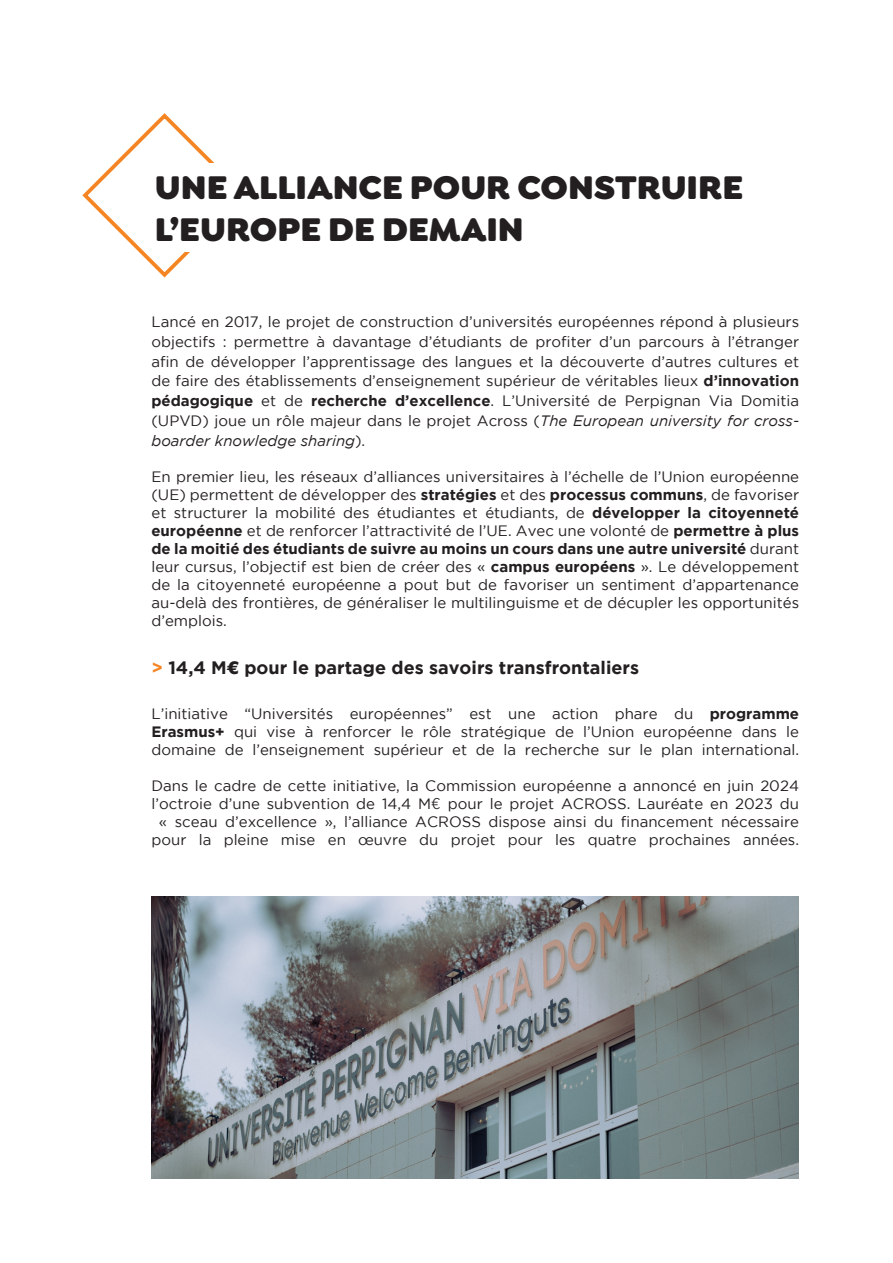
<style>
.page{position:relative;width:893px;height:1263px;background:#fff}
.page>*{position:absolute;margin:0;border:0;box-sizing:border-box;transform-origin:0 0}
.t1{font:900 34.95px/41.8px "Isidora Soft";color:#231f20}
.t2{font:700 18px "Gotham";color:#231f20}
.t3{font:15px/18px "Gotham";color:#231f20;text-align:justify}
.s1{font-weight:700}
.s2{font-style:italic}
.s3{color:#f58523}
.s4{font-family:"Helvetica LT Std";font-weight:900}
.s5{font-family:"Gotham Office"}
</style>
<div class="page">
<svg style="left:82px;top:113px;width:133px;height:165px"></svg>
<div style="left:147px;top:163px;width:615px;height:89px;background:#fff"></div>
<img style="left:152px;top:896px;width:646px;height:283px">
<p class="t1" style="left:155px;top:165px;width:590px">UNE ALLIANCE POUR CONSTRUIRE<br>L’EUROPE DE DEMAIN</p>
<p class="t3" style="left:151px;top:312px;width:649px;line-height:19.8px">Lancé en 2017, le projet de construction d’universités européennes répond à plusieurs objectifs : permettre à davantage d’étudiants de profiter d’un parcours à l’étranger afin de développer l’apprentissage des langues et la découverte d’autres cultures et de faire des établissements d’enseignement supérieur de véritables lieux <span class="s1">d’innovation pédagogique</span> et de <span class="s1">recherche d’excellence</span>. L’Université de Perpignan Via Domitia (UPVD) joue un rôle majeur dans le projet Across (<span class="s2">The European university for cross&shy;boarder knowledge sharing</span>).</p>
<p class="t3" style="left:151px;top:467px;width:649px">En premier lieu, les réseaux d’alliances universitaires à l’échelle de l’Union européenne (UE) permettent de développer des <span class="s1">stratégies</span> et des <span class="s1">processus communs</span>, de favoriser et structurer la mobilité des étudiantes et étudiants, de <span class="s1">développer la citoyenneté européenne</span> et de renforcer l’attractivité de l’UE. Avec une volonté de <span class="s1">permettre à plus de la moitié des étudiants de suivre au moins un cours dans une autre université</span> durant leur cursus, l’objectif est bien de créer des « <span class="s1">campus européens</span> ». Le développement de la citoyenneté européenne a pout but de favoriser un sentiment d’appartenance au-delà des frontières, de généraliser le multilinguisme et de décupler les opportunités d’emplois.</p>
<p class="t2" style="left:151px;top:657px;width:489px"><span class="s3">&gt;</span> 14,4 M<span class="s4">€</span> pour le partage des savoirs transfrontaliers</p>
<p class="t3" style="left:151px;top:704px;width:649px">L’initiative “Universités européennes” est une action phare du <span class="s1">programme Erasmus+</span> qui vise à renforcer le rôle stratégique de l’Union européenne dans le domaine de l’enseignement supérieur et de la recherche sur le plan international.</p>
<p class="t3" style="left:151px;top:776px;width:649px;text-align:center">Dans le cadre de cette initiative, la Commission européenne a annoncé en juin 2024 l’octroie d’une subvention de 14,4 M<span class="s5">€</span> pour le projet ACROSS. Lauréate en 2023 du « sceau d’excellence », l’alliance ACROSS dispose ainsi du financement nécessaire pour la pleine mise en œuvre du projet pour les quatre prochaines années.</p>
</div>
